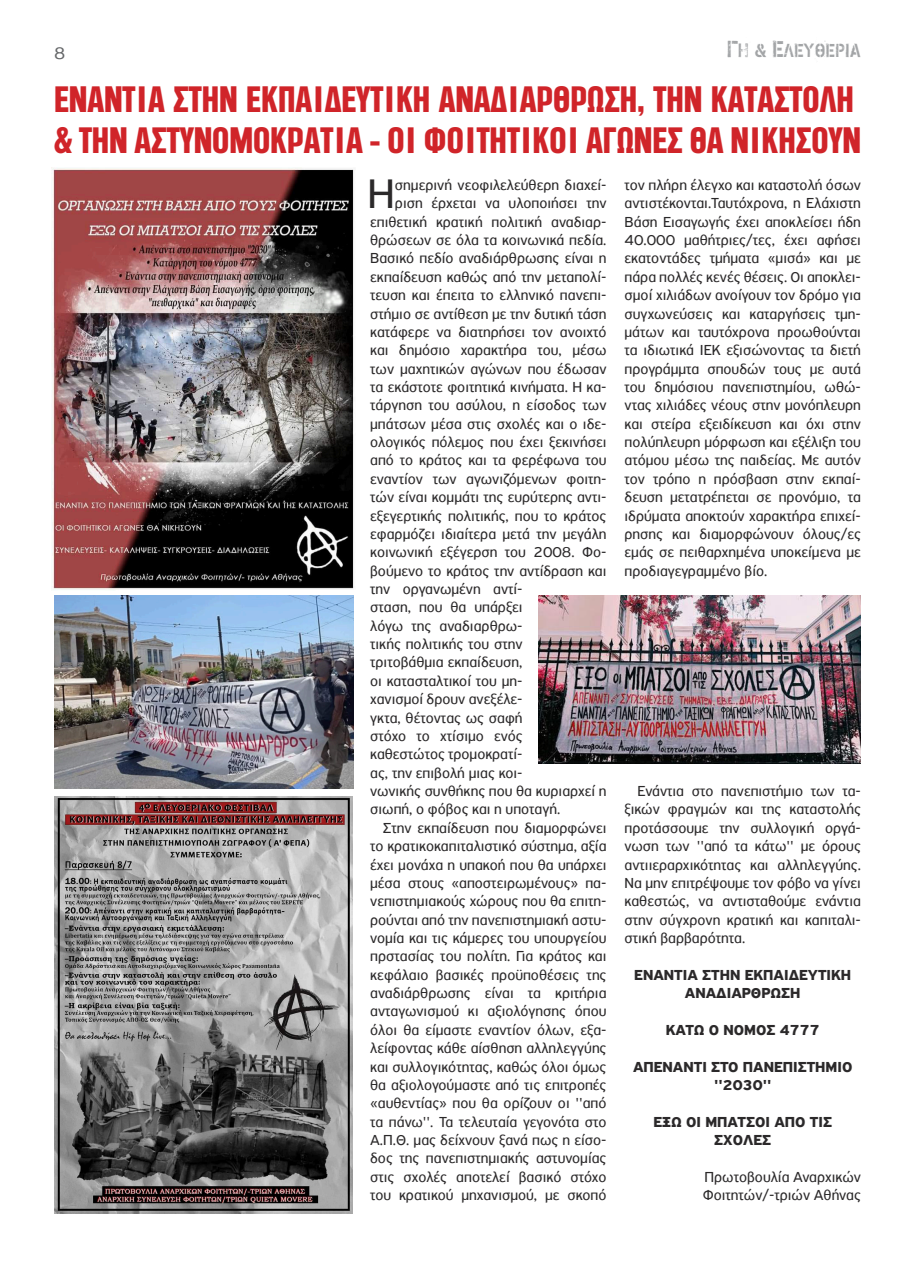
<style>
.page{position:relative;width:915px;height:1276px;background:#fff}
.page>*{position:absolute;margin:0;border:0;box-sizing:border-box;transform-origin:0 0}
.t1{font:43.5px "PF Highway Sans Pro";color:#2b292a}
.t2{font:34.5px/41.4px "pf diesel Alterego";color:#d02429}
.t3{font:19.5px "PF Stamps Pro Metal";color:#a3a5a7;scale:.88 1}
.t4{font:18px "PF Highway Sans Pro";color:#656769}
.t5{font:15.3px/18.3px "PF Highway Sans Pro";color:#2b292a;text-align:justify}
.t6{font:700 15.3px/18.3px "PF Highway Sans Pro";color:#2b292a;text-align:center}
.s1{font-size:23.7px}
</style>
<div class="page">
<img style="left:52px;top:167px;width:302px;height:423px">
<img style="left:54px;top:595px;width:300px;height:193px">
<img style="left:538px;top:596px;width:322px;height:168px">
<img style="left:54px;top:797px;width:298px;height:416px">
<p class="t4" style="left:54px;top:42px;width:13px">8</p>
<p class="t3" style="left:726px;top:37px;width:154px"><span class="s1">Γ</span>Η &amp; <span class="s1">Ε</span>ΛΕυΘΕΡΙΑ</p>
<h2 class="t2" style="left:54px;top:79px;width:808px">ΕΝΑΝΤΙΑ ΣΤΗΝ ΕΚΠΑΙΔΕΥΤΙΚΗ ΑΝΑΔΙΑΡΘΡΩΣΗ, ΤΗΝ ΚΑΤΑΣΤΟΛΗ &amp; ΤΗΝ ΑΣΤΥΝΟΜΟΚΡΑΤΙΑ - ΟΙ ΦΟΙΤΗΤΙΚΟΙ ΑΓΩΝΕΣ ΘΑ ΝΙΚΗΣΟΥΝ</h2>
<h1 class="t1" style="left:367px;top:169px;width:29px">Η</h1>
<p class="t5" style="left:395px;top:176px;width:213px">σημερινή νεοφιλελεύθερη διαχεί-</p>
<p class="t5" style="left:395px;top:194px;width:213px">ριση έρχεται να υλοποιήσει την</p>
<p class="t5" style="left:370px;top:212px;width:238px">επιθετική κρατική πολιτική αναδιαρ-</p>
<p class="t5" style="left:370px;top:231px;width:238px">θρώσεων σε όλα τα κοινωνικά πεδία.</p>
<p class="t5" style="left:370px;top:249px;width:238px">Βασικό πεδίο αναδιάρθρωσης είναι η</p>
<p class="t5" style="left:370px;top:267px;width:238px">εκπαίδευση καθώς από την μεταπολί-</p>
<p class="t5" style="left:370px;top:286px;width:238px">τευση και έπειτα το ελληνικό πανεπι-</p>
<p class="t5" style="left:370px;top:304px;width:238px">στήμιο σε αντίθεση με την δυτική τάση</p>
<p class="t5" style="left:370px;top:323px;width:238px">κατάφερε να διατηρήσει τον ανοιχτό</p>
<p class="t5" style="left:370px;top:341px;width:238px">και δημόσιο χαρακτήρα του, μέσω</p>
<p class="t5" style="left:370px;top:359px;width:238px">των μαχητικών αγώνων που έδωσαν</p>
<p class="t5" style="left:370px;top:378px;width:238px">τα εκάστοτε φοιτητικά κινήματα. Η κα-</p>
<p class="t5" style="left:370px;top:396px;width:238px">τάργηση του ασύλου, η είσοδος των</p>
<p class="t5" style="left:370px;top:414px;width:238px">μπάτσων μέσα στις σχολές και ο ιδε-</p>
<p class="t5" style="left:370px;top:433px;width:238px">ολογικός πόλεμος που έχει ξεκινήσει</p>
<p class="t5" style="left:370px;top:451px;width:238px">από το κράτος και τα φερέφωνα του</p>
<p class="t5" style="left:370px;top:469px;width:238px">εναντίον των αγωνιζόμενων φοιτη-</p>
<p class="t5" style="left:370px;top:488px;width:238px">τών είναι κομμάτι της ευρύτερης αντι-</p>
<p class="t5" style="left:370px;top:506px;width:238px">εξεγερτικής πολιτικής, που το κράτος</p>
<p class="t5" style="left:370px;top:525px;width:238px">εφαρμόζει ιδιαίτερα μετά την μεγάλη</p>
<p class="t5" style="left:370px;top:543px;width:238px">κοινωνική εξέγερση του 2008. Φο-</p>
<p class="t5" style="left:370px;top:561px;width:238px">βούμενο το κράτος την αντίδραση και</p>
<p class="t5" style="left:370px;top:580px;width:154px">την οργανωμένη αντί-</p>
<p class="t5" style="left:370px;top:598px;width:154px">σταση, που θα υπάρξει</p>
<p class="t5" style="left:370px;top:616px;width:154px">λόγω της αναδιαρθρω-</p>
<p class="t5" style="left:370px;top:635px;width:154px">τικής πολιτικής του στην</p>
<p class="t5" style="left:370px;top:653px;width:154px">τριτοβάθμια εκπαίδευση,</p>
<p class="t5" style="left:370px;top:671px;width:154px">οι κατασταλτικοί του μη-</p>
<p class="t5" style="left:370px;top:690px;width:154px">χανισμοί δρουν ανεξέλε-</p>
<p class="t5" style="left:370px;top:708px;width:154px">γκτα, θέτοντας ως σαφή</p>
<p class="t5" style="left:370px;top:727px;width:154px">στόχο το χτίσιμο ενός</p>
<p class="t5" style="left:370px;top:745px;width:154px">καθεστώτος τρομοκρατί-</p>
<p class="t5" style="left:370px;top:763px;width:154px">ας, την επιβολή μιας κοι-</p>
<p class="t5" style="left:370px;top:782px;width:238px">νωνικής συνθήκης που θα κυριαρχεί η</p>
<p class="t5" style="left:370px;top:800px;width:192px">σιωπή, ο φόβος και η υποταγή.</p>
<p class="t5" style="left:383px;top:818px;width:225px">Στην εκπαίδευση που διαμορφώνει</p>
<p class="t5" style="left:370px;top:837px;width:238px">το κρατικοκαπιταλιστικό σύστημα, αξία</p>
<p class="t5" style="left:370px;top:855px;width:238px">έχει μονάχα η υπακοή που θα υπάρχει</p>
<p class="t5" style="left:370px;top:873px;width:238px">μέσα στους «αποστειρωμένους» πα-</p>
<p class="t5" style="left:370px;top:892px;width:238px">νεπιστημιακούς χώρους που θα επιτη-</p>
<p class="t5" style="left:370px;top:910px;width:238px">ρούνται από την πανεπιστημιακή αστυ-</p>
<p class="t5" style="left:370px;top:928px;width:238px">νομία και τις κάμερες του υπουργείου</p>
<p class="t5" style="left:370px;top:947px;width:238px">πρστασίας του πολίτη. Για κράτος και</p>
<p class="t5" style="left:370px;top:965px;width:238px">κεφάλαιο βασικές προϋποθέσεις της</p>
<p class="t5" style="left:370px;top:984px;width:238px">αναδιάρθρωσης είναι τα κριτήρια</p>
<p class="t5" style="left:370px;top:1002px;width:238px">ανταγωνισμού κι αξιολόγησης όπου</p>
<p class="t5" style="left:370px;top:1020px;width:238px">όλοι θα είμαστε εναντίον όλων, εξα-</p>
<p class="t5" style="left:370px;top:1039px;width:238px">λείφοντας κάθε αίσθηση αλληλεγγύης</p>
<p class="t5" style="left:370px;top:1057px;width:238px">και συλλογικότητας, καθώς όλοι όμως</p>
<p class="t5" style="left:370px;top:1075px;width:238px">θα αξιολογούμαστε από τις επιτροπές</p>
<p class="t5" style="left:370px;top:1094px;width:238px">«αυθεντίας» που θα ορίζουν οι ''από</p>
<p class="t5" style="left:370px;top:1112px;width:238px">τα πάνω''. Τα τελευταία γεγονότα στο</p>
<p class="t5" style="left:370px;top:1130px;width:238px">Α.Π.Θ. μας δείχνουν ξανά πως η είσο-</p>
<p class="t5" style="left:370px;top:1149px;width:238px">δος της πανεπιστημιακής αστυνομίας</p>
<p class="t5" style="left:370px;top:1167px;width:238px">στις σχολές αποτελεί βασικό στόχο</p>
<p class="t5" style="left:370px;top:1186px;width:238px">του κρατικού μηχανισμού, με σκοπό</p>
<p class="t5" style="left:624px;top:176px;width:238px">τον πλήρη έλεγχο και καταστολή όσων αντιστέκονται.Ταυτόχρονα, η Ελάχιστη Βάση Εισαγωγής έχει αποκλείσει ήδη 40.000 μαθήτριες/τες, έχει αφήσει εκατοντάδες τμήματα «μισά» και με πάρα πολλές κενές θέσεις. Οι αποκλει&shy;σμοί χιλιάδων ανοίγουν τον δρόμο για συγχωνεύσεις και καταργήσεις τμη&shy;μάτων και ταυτόχρονα προωθούνται τα ιδιωτικά ΙΕΚ εξισώνοντας τα διετή προγράμμτα σπουδών τους με αυτά του δημόσιου πανεπιστημίου, ωθώ&shy;ντας χιλιάδες νέους στην μονόπλευρη και στείρα εξειδίκευση και όχι στην πολύπλευρη μόρφωση και εξέλιξη του ατόμου μέσω της παιδείας. Με αυτόν τον τρόπο η πρόσβαση στην εκπαί&shy;δευση μετατρέπεται σε προνόμιο, τα ιδρύματα αποκτούν χαρακτήρα επιχεί&shy;ρησης και διαμορφώνουν όλους/ες εμάς σε πειθαρχημένα υποκείμενα με προδιαγεγραμμένο βίο.</p>
<p class="t5" style="left:624px;top:782px;width:238px;text-indent:13px">Ενάντια στο πανεπιστήμιο των τα&shy;ξικών φραγμών και της καταστολής προτάσσουμε την συλλογική οργά&shy;νωση των ''από τα κάτω'' με όρους αντιιεραρχικότητας και αλληλεγγύης.<br>Να μην επιτρέψουμε τον φόβο να γίνει καθεστώς, να αντισταθούμε ενάντια στην σύγχρονη κρατική και καπιταλι&shy;στική βαρβαρότητα.</p>
<p class="t6" style="left:634px;top:966px;width:218px">ΕΝΑΝΤΙΑ ΣΤΗΝ ΕΚΠΑΙΔΕΥΤΙΚΗ<br>ΑΝΑΔΙΑΡΘΡΩΣΗ</p>
<p class="t6" style="left:665px;top:1021px;width:155px">ΚΑΤΩ Ο ΝΟΜΟΣ 4777</p>
<p class="t6" style="left:632px;top:1058px;width:221px">ΑΠΕΝΑΝΤΙ ΣΤΟ ΠΑΝΕΠΙΣΤΗΜΙΟ ''2030''</p>
<p class="t6" style="left:653px;top:1113px;width:180px">ΕΞΩ ΟΙ ΜΠΑΤΣΟΙ ΑΠΟ ΤΙΣ<br>ΣΧΟΛΕΣ</p>
<p class="t5" style="left:702px;top:1167px;width:160px">Πρωτοβουλία Αναρχικών<br>Φοιτητών/-τριών Αθήνας</p>
</div>
